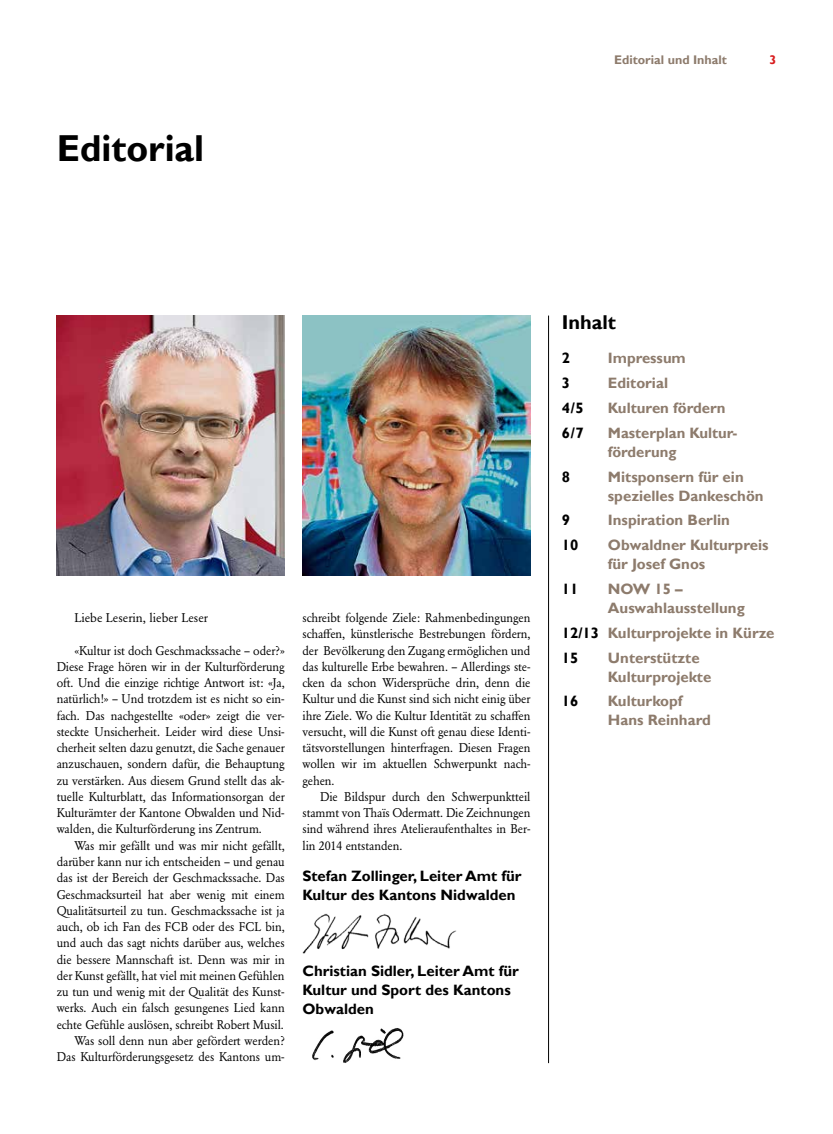
<style>
.page{position:relative;width:833px;height:1134px;background:#fff}
.page>*{position:absolute;margin:0;border:0;box-sizing:border-box;transform-origin:0 0}
.t1{font:700 37.5px "Gill Sans";color:#000}
.t2{font:700 20px "Gill Sans";color:#000}
.t3{font:700 15px/18.8px "Gill Sans";color:#8d7b6c}
.t4{font:700 15px/19.1px "Gill Sans";color:#000}
.t5{font:12.5px/16.2px "Garamond Berth BQ";letter-spacing:-.005em;color:#000;text-align:justify;scale:.96 1}
.t6{font:12.5px "Garamond Berth BQ";letter-spacing:-.005em;color:#000}
.t7{font:700 12.5px "Gill Sans";color:#8d7b6c}
.t8{font:700 12.5px "Gill Sans";color:#d81c1e}
.s1{color:#000}
</style>
<div class="page">
<hr style="left:548px;top:316px;width:1px;height:747px;background:#000">
<img style="left:302px;top:913px;width:154px;height:41px">
<img style="left:312px;top:1028px;width:92px;height:35px">
<img style="left:303px;top:315px;width:228px;height:260px">
<img style="left:57px;top:315px;width:228px;height:260px">
<h1 class="t1" style="left:57px;top:125px;width:149px">Editorial</h1>
<p class="t7" style="left:614px;top:52px;width:114px">Editorial und Inhalt</p>
<p class="t8" style="left:769px;top:52px;width:8px">3</p>
<p class="t6" style="left:74px;top:611px;width:135px">Liebe Leserin, lieber Leser</p>
<p class="t5" style="left:57px;top:642px;width:239px;text-indent:18px">«Kultur ist doch Geschmackssache – oder?» Diese Frage hören wir in der Kulturförderung oft. Und die einzige richtige Antwort ist: «Ja, natürlich!» – Und trotzdem ist es nicht so ein&shy;fach. Das nachgestellte «oder» zeigt die ver&shy;steckte Unsicherheit. Leider wird diese Unsi&shy;cherheit selten dazu genutzt, die Sache genauer anzuschauen, sondern dafür, die Behauptung zu verstärken. Aus diesem Grund stellt das ak&shy;tuelle Kulturblatt, das Informationsorgan der Kulturämter der Kantone Obwalden und Nid&shy;walden, die Kulturförderung ins Zentrum.</p>
<p class="t5" style="left:57px;top:837px;width:239px;text-align:right">Was mir gefällt und was mir nicht gefällt, darüber kann nur ich entscheiden – und genau das ist der Bereich der Geschmackssache. Das Geschmacksurteil hat aber wenig mit einem Qualitätsurteil zu tun. Geschmackssache ist ja auch, ob ich Fan des FCB oder des FCL bin, und auch das sagt nichts darüber aus, welches die bessere Mannschaft ist. Denn was mir in der Kunst gefällt, hat viel mit meinen Gefühlen zu tun und wenig mit der Qualität des Kunst&shy;werks. Auch ein falsch gesungenes Lied kann echte Gefühle auslösen, schreibt Robert Musil.<br>Was soll denn nun aber gefördert werden?<br>Das Kulturförderungsgesetz des Kantons um-</p>
<p class="t5" style="left:302px;top:610px;width:239px">schreibt folgende Ziele: Rahmenbedingungen schaffen, künstlerische Bestrebungen fördern, der Bevölkerung den Zugang ermöglichen und das kulturelle Erbe bewahren. – Allerdings ste&shy;cken da schon Widersprüche drin, denn die Kultur und die Kunst sind sich nicht einig über ihre Ziele. Wo die Kultur Identität zu schaffen versucht, will die Kunst oft genau diese Identi&shy;tätsvorstellungen hinterfragen. Diesen Fragen wollen wir im aktuellen Schwerpunkt nach&shy;gehen.</p>
<p class="t5" style="left:302px;top:788px;width:239px;text-indent:18px">Die Bildspur durch den Schwerpunktteil stammt von Thaïs Odermatt. Die Zeichnungen sind während ihres Atelieraufenthaltes in Ber&shy;lin 2014 entstanden.</p>
<p class="t4" style="left:302px;top:866px;width:220px">Stefan Zollinger, Leiter Amt für<br>Kultur des Kantons Nidwalden</p>
<p class="t4" style="left:302px;top:962px;width:218px">Christian Sidler, Leiter Amt für<br>Kultur und Sport des Kantons<br>Obwalden</p>
<h2 class="t2" style="left:562px;top:311px;width:56px">Inhalt</h2>
<p class="t4" style="left:562px;top:349px;width:10px">2</p>
<p class="t3" style="left:608px;top:349px;width:79px">Impressum</p>
<p class="t4" style="left:562px;top:374px;width:10px">3</p>
<p class="t3" style="left:608px;top:374px;width:62px">Editorial</p>
<p class="t4" style="left:562px;top:399px;width:24px">4/5</p>
<p class="t3" style="left:608px;top:399px;width:119px">Kulturen fördern</p>
<p class="t4" style="left:562px;top:424px;width:24px">6/7</p>
<p class="t3" style="left:608px;top:424px;width:131px">Masterplan Kultur&shy;förderung</p>
<p class="t4" style="left:562px;top:467px;width:10px">8</p>
<p class="t3" style="left:608px;top:468px;width:157px">Mitsponsern für ein spezielles Dankeschön</p>
<p class="t4" style="left:562px;top:511px;width:10px">9</p>
<p class="t3" style="left:608px;top:511px;width:123px">Inspiration Berlin</p>
<p class="t4" style="left:562px;top:536px;width:18px">10</p>
<p class="t3" style="left:608px;top:536px;width:162px">Obwaldner Kulturpreis für Josef Gnos</p>
<p class="t4" style="left:562px;top:580px;width:18px">11</p>
<p class="t3" style="left:608px;top:580px;width:138px">NOW 15 –<br>Auswahlausstellung</p>
<p class="t3" style="left:562px;top:621px;width:214px;line-height:25px"><span class="s1">12/13</span> Kulturprojekte in Kürze<br><span class="s1">15</span></p>
<p class="t3" style="left:608px;top:649px;width:105px">Unterstützte<br>Kulturprojekte</p>
<p class="t4" style="left:562px;top:692px;width:18px">16</p>
<p class="t3" style="left:608px;top:692px;width:104px">Kulturkopf<br>Hans Reinhard</p>
</div>
